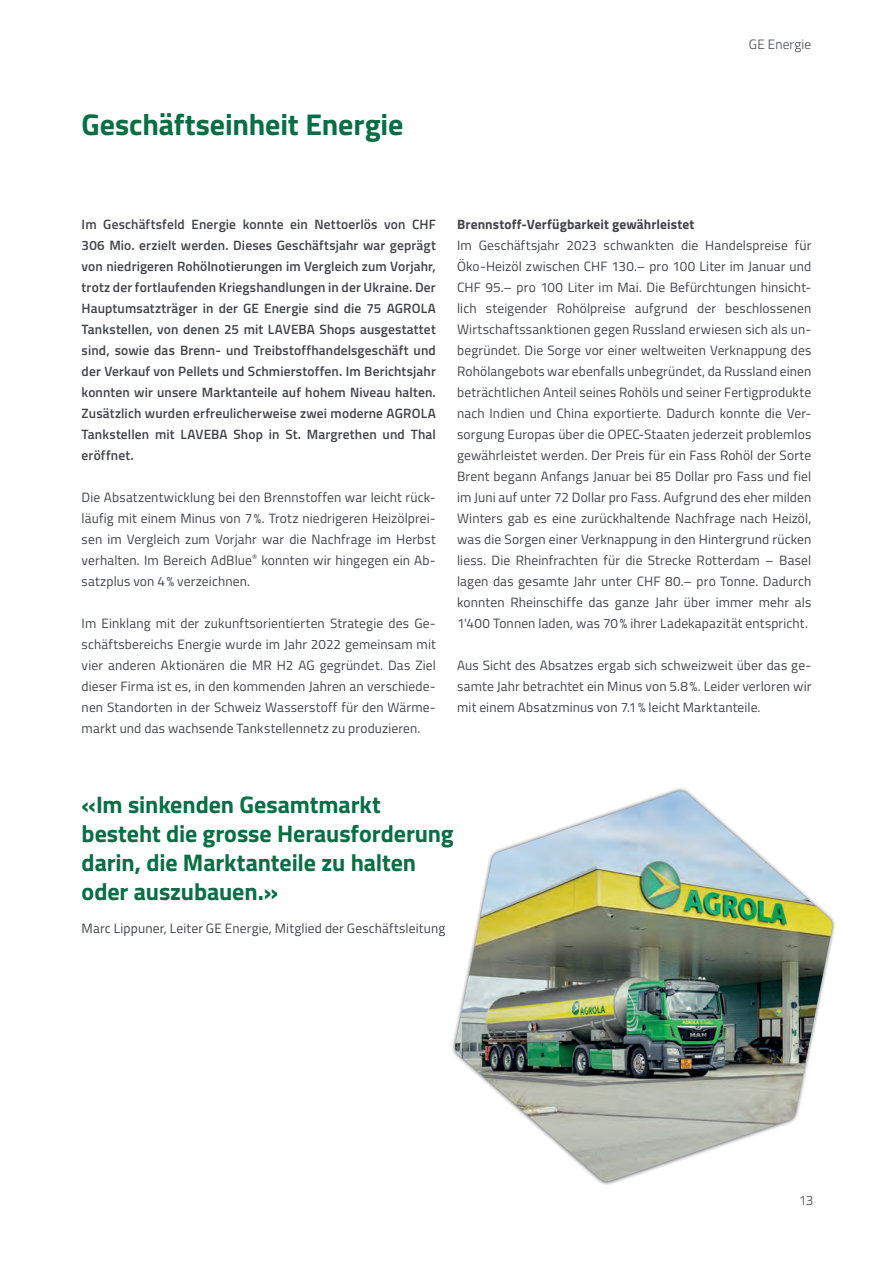
<style>
.page{position:relative;width:893px;height:1263px;background:#fff}
.page>*{position:absolute;margin:0;border:0;box-sizing:border-box;transform-origin:0 0}
.Kapiteltitel{font:700 30px "Titillium";letter-spacing:-.005em;color:#096e44}
.Kapiteltitel-2{font:700 24px/28.8px "Titillium";letter-spacing:-.005em;color:#096e44}
.Fliesstext{font:13.5px/21px "Titillium";letter-spacing:.01em;color:#414548;text-align:justify}
.Einleitungstext{font:600 13.5px/21px "Titillium";letter-spacing:.01em;color:#414548;text-align:justify}
.Zwischentitel{font:700 13.5px "Titillium";letter-spacing:.01em;color:#414548}
.Kopf_Fuss_-_links{font:300 13.5px "Titillium";letter-spacing:.01em;color:#414548}
</style>
<div class="page">
<img style="left:454px;top:791px;width:379px;height:390px">
<p class="Kapiteltitel" style="left:82px;top:101px;width:323px">Geschäftseinheit Energie</p>
<p class="Kopf_Fuss_-_links" style="left:749px;top:35px;width:64px">GE Energie</p>
<p class="Einleitungstext" style="left:82px;top:213px;width:356px">Im Geschäftsfeld Energie konnte ein Nettoerlös von CHF 306 Mio. erzielt werden. Dieses Geschäftsjahr war geprägt von niedrigeren Rohölnotierungen im Vergleich zum Vorjahr, trotz der fortlaufenden Kriegshandlungen in der Ukraine. Der Hauptumsatzträger in der GE Energie sind die 75 AGROLA Tankstellen, von denen 25 mit LAVEBA Shops ausgestattet sind, sowie das Brenn- und Treibstoffhandelsgeschäft und der Verkauf von Pellets und Schmierstoffen. Im Berichtsjahr konnten wir unsere Marktanteile auf hohem Niveau halten.<br>Zusätzlich wurden erfreulicherweise zwei moderne AGROLA Tankstellen mit LAVEBA Shop in St. Margrethen und Thal eröffnet.</p>
<p class="Fliesstext" style="left:82px;top:486px;width:356px">Die Absatzentwicklung bei den Brennstoffen war leicht rück&shy;läufig mit einem Minus von 7%. Trotz niedrigeren Heizölprei&shy;sen im Vergleich zum Vorjahr war die Nachfrage im Herbst verhalten. Im Bereich AdBlue<sup>®</sup> konnten wir hingegen ein Ab&shy;satzplus von 4% verzeichnen.</p>
<p class="Fliesstext" style="left:82px;top:612px;width:356px">Im Einklang mit der zukunftsorientierten Strategie des Ge&shy;schäftsbereichs Energie wurde im Jahr 2022 gemeinsam mit vier anderen Aktionären die MR H2 AG gegründet. Das Ziel dieser Firma ist es, in den kommenden Jahren an verschiede&shy;nen Standorten in der Schweiz Wasserstoff für den Wärme&shy;markt und das wachsende Tankstellennetz zu produzieren.</p>
<p class="Zwischentitel" style="left:457px;top:214px;width:239px">Brennstoff-Verfügbarkeit gewährleistet</p>
<p class="Fliesstext" style="left:457px;top:234px;width:356px">Im Geschäftsjahr 2023 schwankten die Handelspreise für Öko-Heizöl zwischen CHF 130.– pro 100 Liter im Januar und CHF 95.– pro 100 Liter im Mai. Die Befürchtungen hinsicht&shy;lich steigender Rohölpreise aufgrund der beschlossenen Wirtschaftssanktionen gegen Russland erwiesen sich als un&shy;begründet. Die Sorge vor einer weltweiten Verknappung des Rohölangebots war ebenfalls unbegründet, da Russland einen beträchtlichen Anteil seines Rohöls und seiner Fertigprodukte nach Indien und China exportierte. Dadurch konnte die Ver&shy;sorgung Europas über die OPEC-Staaten jederzeit problemlos gewährleistet werden. Der Preis für ein Fass Rohöl der Sorte Brent begann Anfangs Januar bei 85 Dollar pro Fass und fiel im Juni auf unter 72 Dollar pro Fass. Aufgrund des eher milden Winters gab es eine zurückhaltende Nachfrage nach Heizöl, was die Sorgen einer Verknappung in den Hintergrund rücken liess. Die Rheinfrachten für die Strecke Rotterdam – Basel lagen das gesamte Jahr unter CHF 80.– pro Tonne. Dadurch konnten Rheinschiffe das ganze Jahr über immer mehr als 1'400 Tonnen laden, was 70% ihrer Ladekapazität entspricht.</p>
<p class="Fliesstext" style="left:457px;top:654px;width:356px">Aus Sicht des Absatzes ergab sich schweizweit über das ge&shy;samte Jahr betrachtet ein Minus von 5.8%. Leider verloren wir mit einem Absatzminus von 7.1% leicht Marktanteile.</p>
<p class="Kapiteltitel-2" style="left:82px;top:789px;width:374px">«Im sinkenden Gesamtmarkt besteht die grosse Herausforderung darin, die Marktanteile zu halten oder auszubauen.»</p>
<p class="Fliesstext" style="left:82px;top:917px;width:365px">Marc Lippuner, Leiter GE Energie, Mitglied der Geschäftsleitung</p>
<p class="Kopf_Fuss_-_links" style="left:799px;top:1190px;width:16px">13</p>
</div>
